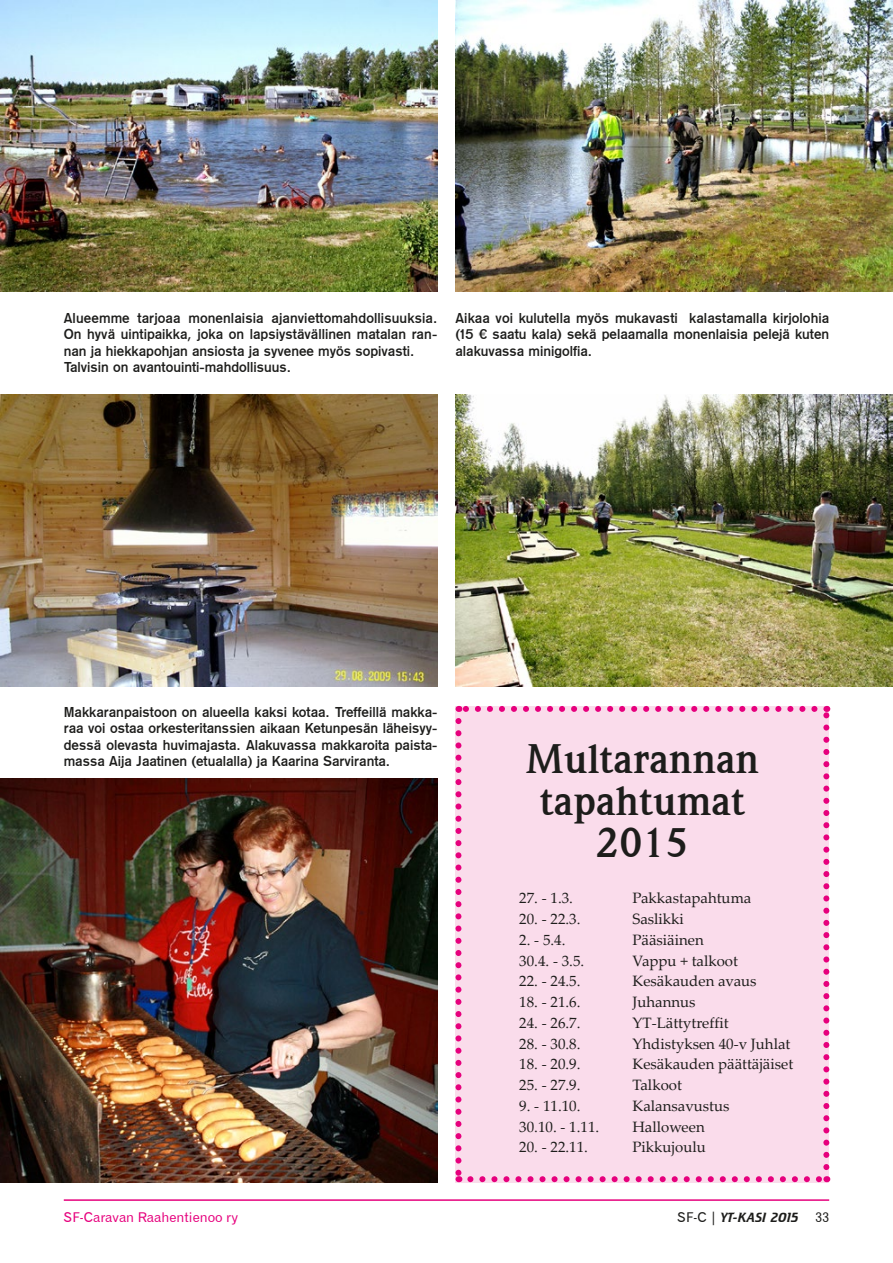
<style>
.page{position:relative;width:893px;height:1263px;background:#fff}
.page>*{position:absolute;margin:0;border:0;box-sizing:border-box;transform-origin:0 0}
.t1{font:700 42px/42px "Weidemann IT Cby BT";color:#1d1d1b;text-align:center}
.t2{font:15px "Palatino Linotype";color:#1d1d1b}
.t3{font:14.25px/16.5px "Gothic 725 BT Bold A";color:#1d1d1b;text-align:justify}
.t4{font:13.5px "Gothic 720 BT Roman B";color:#e6007d}
.t5{font:italic 13.5px "Crillee BT";letter-spacing:.02em;color:#1d1d1b}
.s1{font-family:"Gothic 720 BT Roman B";font-style:normal}
</style>
<div class="page">
<hr style="left:64px;top:1199px;width:765px;height:2px;background:#e6007d">
<div style="left:455px;top:706px;width:374px;height:476px;background:#fadceb"></div>
<svg style="left:470px;top:1176px;width:350px;height:6px"></svg>
<svg style="left:455px;top:721px;width:6px;height:461px"></svg>
<svg style="left:823px;top:706px;width:6px;height:461px"></svg>
<svg style="left:458px;top:706px;width:356px;height:6px"></svg>
<img style="left:0;top:0;width:437px;height:292px">
<img style="left:455px;top:0;width:438px;height:292px">
<img style="left:455px;top:395px;width:438px;height:291px">
<img style="left:0;top:395px;width:437px;height:291px">
<img style="left:0;top:778px;width:437px;height:404px">
<p class="t3" style="left:64px;top:309px;width:375px;text-align:left">Alueemme tarjoaa monenlaisia ajanviettomahdollisuuksia.<br>On hyvä uintipaikka, joka on lapsiystävällinen matalan ran&shy;nan ja hiekkapohjan ansiosta ja syvenee myös sopivasti.<br>Talvisin on avantouinti-mahdollisuus.</p>
<p class="t3" style="left:455px;top:309px;width:375px">Aikaa voi kulutella myös mukavasti kalastamalla kirjolohia (15 € saatu kala) sekä pelaamalla monenlaisia pelejä kuten alakuvassa minigolfia.</p>
<p class="t3" style="left:64px;top:704px;width:375px">Makkaranpaistoon on alueella kaksi kotaa. Treffeillä makka&shy;raa voi ostaa orkesteritanssien aikaan Ketunpesän läheisyy&shy;dessä olevasta huvimajasta. Alakuvassa makkaroita paista&shy;massa Aija Jaatinen (etualalla) ja Kaarina Sarviranta.</p>
<p class="t4" style="left:64px;top:1209px;width:176px">SF-Caravan Raahentienoo ry</p>
<h1 class="t1" style="left:526px;top:737px;width:235px">Multarannan tapahtumat<br>2015</h1>
<p class="t2" style="left:519px;top:887px;width:55px">27. - 1.3.</p>
<p class="t2" style="left:632px;top:887px;width:120px">Pakkastapahtuma</p>
<p class="t2" style="left:519px;top:908px;width:63px">20. - 22.3.</p>
<p class="t2" style="left:632px;top:908px;width:53px">Saslikki</p>
<p class="t2" style="left:519px;top:929px;width:48px">2. - 5.4.</p>
<p class="t2" style="left:632px;top:929px;width:73px">Pääsiäinen</p>
<p class="t2" style="left:519px;top:950px;width:66px">30.4. - 3.5.</p>
<p class="t2" style="left:632px;top:950px;width:107px">Vappu + talkoot</p>
<p class="t2" style="left:519px;top:970px;width:63px">22. - 24.5.</p>
<p class="t2" style="left:632px;top:970px;width:126px">Kesäkauden avaus</p>
<p class="t2" style="left:519px;top:991px;width:63px">18. - 21.6.</p>
<p class="t2" style="left:632px;top:991px;width:65px">Juhannus</p>
<p class="t2" style="left:519px;top:1012px;width:63px">24. - 26.7.</p>
<p class="t2" style="left:632px;top:1012px;width:98px">YT-Lättytreffit</p>
<p class="t2" style="left:519px;top:1033px;width:63px">28. - 30.8.</p>
<p class="t2" style="left:632px;top:1033px;width:159px">Yhdistyksen 40-v Juhlat</p>
<p class="t2" style="left:519px;top:1053px;width:63px">18. - 20.9.</p>
<p class="t2" style="left:632px;top:1053px;width:162px">Kesäkauden päättäjäiset</p>
<p class="t2" style="left:519px;top:1074px;width:63px">25. - 27.9.</p>
<p class="t2" style="left:632px;top:1074px;width:51px">Talkoot</p>
<p class="t2" style="left:519px;top:1095px;width:63px">9. - 11.10.</p>
<p class="t2" style="left:632px;top:1095px;width:99px">Kalansavustus</p>
<p class="t2" style="left:519px;top:1116px;width:81px">30.10. - 1.11.</p>
<p class="t2" style="left:632px;top:1116px;width:74px">Halloween</p>
<p class="t2" style="left:519px;top:1136px;width:70px">20. - 22.11.</p>
<p class="t2" style="left:632px;top:1136px;width:75px">Pikkujoulu</p>
<p class="t5" style="left:677px;top:1209px;width:153px"><span class="s1">SF-C |</span> YT-KASI 2015 <span class="s1">33</span></p>
</div>
